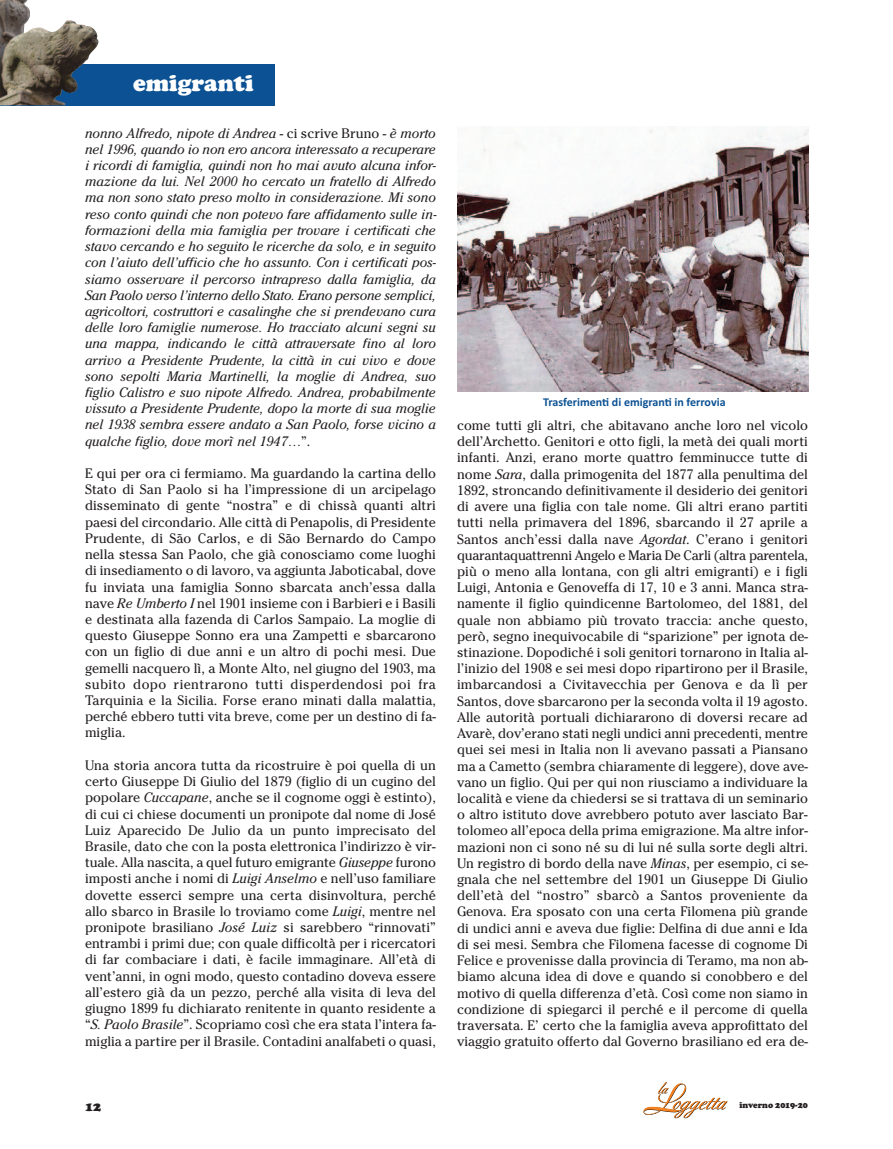
<style>
.page{position:relative;width:893px;height:1149px;background:#fff}
.page>*{position:absolute;margin:0;border:0;box-sizing:border-box;transform-origin:0 0}
.t1{font:900 24px "Cooper";color:#fff}
.t2{font:13.5px/16.2px "Cheltenham S Si";color:#231f20;text-align:justify}
.t3{font:italic 13.5px/16.2px "Cheltenham S Si";color:#231f20;text-align:justify}
.t4{font:900 13.5px "Cooper";color:#231f20}
.t5{font:700 12px "Calibri";color:#0b5193}
.t6{font:900 9px "Cooper";color:#231f20;scale:.95 1}
.s1{font-style:normal}
.s2{font-style:italic}
</style>
<div class="page">
<img style="left:457px;top:127px;width:351px;height:264px">
<svg style="left:643px;top:1081px;width:84px;height:36px"></svg>
<div style="left:0;top:64px;width:275px;height:42px;background:#0b5193"></div>
<img style="left:0;top:0;width:99px;height:105px">
<p class="t1" style="left:133px;top:74px;width:122px">emigranti</p>
<p class="t3" style="left:85px;top:126px;width:353px">nonno Alfredo, nipote di Andrea <span class="s1">- ci scrive Bruno -</span> è morto nel 1996, quando io non ero ancora interessato a recuperare i ricordi di famiglia, quindi non ho mai avuto alcuna infor&shy;mazione da lui. Nel 2000 ho cercato un fratello di Alfredo ma non sono stato preso molto in considerazione. Mi sono reso conto quindi che non potevo fare affidamento sulle in&shy;formazioni della mia famiglia per trovare i certificati che stavo cercando e ho seguito le ricerche da solo, e in seguito con l’aiuto dell’ufficio che ho assunto. Con i certificati pos&shy;siamo osservare il percorso intrapreso dalla famiglia, da San Paolo verso l’interno dello Stato. Erano persone semplici, agricoltori, costruttori e casalinghe che si prendevano cura delle loro famiglie numerose. Ho tracciato alcuni segni su una mappa, indicando le città attraversate fino al loro arrivo a Presidente Prudente, la città in cui vivo e dove sono sepolti Maria Martinelli, la moglie di Andrea, suo figlio Calistro e suo nipote Alfredo. Andrea, probabilmente vissuto a Presidente Prudente, dopo la morte di sua moglie nel 1938 sembra essere andato a San Paolo, forse vicino a qualche figlio, dove morì nel 1947…<span class="s1">”.</span></p>
<p class="t2" style="left:85px;top:466px;width:352px">E qui per ora ci fermiamo. Ma guardando la cartina dello Stato di San Paolo si ha l’impressione di un arcipelago disseminato di gente “nostra” e di chissà quanti altri paesi del circondario. Alle città di Penapolis, di Presidente Prudente, di São Carlos, e di São Bernardo do Campo nella stessa San Paolo, che già conosciamo come luoghi di insediamento o di lavoro, va aggiunta Jaboticabal, dove fu inviata una famiglia Sonno sbarcata anch’essa dalla nave <span class="s2">Re Umberto I</span> nel 1901 insieme con i Barbieri e i Basili e destinata alla fazenda di Carlos Sampaio. La moglie di questo Giuseppe Sonno era una Zampetti e sbarcarono con un figlio di due anni e un altro di pochi mesi. Due gemelli nacquero lì, a Monte Alto, nel giugno del 1903, ma subito dopo rientrarono tutti disperdendosi poi fra Tarquinia e la Sicilia. Forse erano minati dalla malattia, perché ebbero tutti vita breve, come per un destino di fa&shy;miglia.</p>
<p class="t2" style="left:85px;top:758px;width:352px">Una storia ancora tutta da ricostruire è poi quella di un certo Giuseppe Di Giulio del 1879 (figlio di un cugino del popolare <span class="s2">Cuccapane</span>, anche se il cognome oggi è estinto), di cui ci chiese documenti un pronipote dal nome di José Luiz Aparecido De Julio da un punto imprecisato del Brasile, dato che con la posta elettronica l’indirizzo è vir&shy;tuale. Alla nascita, a quel futuro emigrante <span class="s2">Giuseppe</span> furono imposti anche i nomi di <span class="s2">Luigi Anselmo</span> e nell’uso familiare dovette esserci sempre una certa disinvoltura, perché allo sbarco in Brasile lo troviamo come <span class="s2">Luigi</span>, mentre nel pronipote brasiliano <span class="s2">José Luiz</span> si sarebbero “rinnovati” entrambi i primi due; con quale difficoltà per i ricercatori di far combaciare i dati, è facile immaginare. All’età di vent’anni, in ogni modo, questo contadino doveva essere all’estero già da un pezzo, perché alla visita di leva del giugno 1899 fu dichiarato renitente in quanto residente a “<span class="s2">S. Paolo Brasile</span>”. Scopriamo così che era stata l’intera fa&shy;miglia a partire per il Brasile. Contadini analfabeti o quasi,</p>
<p class="t5" style="left:543px;top:397px;width:184px">Trasferimenti di emigranti in ferrovia</p>
<p class="t2" style="left:457px;top:418px;width:352px">come tutti gli altri, che abitavano anche loro nel vicolo dell’Archetto. Genitori e otto figli, la metà dei quali morti infanti. Anzi, erano morte quattro femminucce tutte di nome <span class="s2">Sara</span>, dalla primogenita del 1877 alla penultima del 1892, stroncando definitivamente il desiderio dei genitori di avere una figlia con tale nome. Gli altri erano partiti tutti nella primavera del 1896, sbarcando il 27 aprile a Santos anch’essi dalla nave <span class="s2">Agordat</span>. C’erano i genitori quarantaquattrenni Angelo e Maria De Carli (altra parentela, più o meno alla lontana, con gli altri emigranti) e i figli Luigi, Antonia e Genoveffa di 17, 10 e 3 anni. Manca stra&shy;namente il figlio quindicenne Bartolomeo, del 1881, del quale non abbiamo più trovato traccia: anche questo, però, segno inequivocabile di “sparizione” per ignota de&shy;stinazione. Dopodiché i soli genitori tornarono in Italia al&shy;l’inizio del 1908 e sei mesi dopo ripartirono per il Brasile, imbarcandosi a Civitavecchia per Genova e da lì per Santos, dove sbarcarono per la seconda volta il 19 agosto.<br>Alle autorità portuali dichiararono di doversi recare ad Avarè, dov’erano stati negli undici anni precedenti, mentre quei sei mesi in Italia non li avevano passati a Piansano ma a Cametto (sembra chiaramente di leggere), dove ave&shy;vano un figlio. Qui per qui non riusciamo a individuare la località e viene da chiedersi se si trattava di un seminario o altro istituto dove avrebbero potuto aver lasciato Bar&shy;tolomeo all’epoca della prima emigrazione. Ma altre infor&shy;mazioni non ci sono né su di lui né sulla sorte degli altri.<br>Un registro di bordo della nave <span class="s2">Minas</span>, per esempio, ci se&shy;gnala che nel settembre del 1901 un Giuseppe Di Giulio dell’età del “nostro” sbarcò a Santos proveniente da Genova. Era sposato con una certa Filomena più grande di undici anni e aveva due figlie: Delfina di due anni e Ida di sei mesi. Sembra che Filomena facesse di cognome Di Felice e provenisse dalla provincia di Teramo, ma non ab&shy;biamo alcuna idea di dove e quando si conobbero e del motivo di quella differenza d’età. Così come non siamo in condizione di spiegarci il perché e il percome di quella traversata. E’ certo che la famiglia aveva approfittato del viaggio gratuito offerto dal Governo brasiliano ed era de-</p>
<p class="t4" style="left:85px;top:1101px;width:18px">12</p>
<p class="t6" style="left:739px;top:1101px;width:74px">inverno 2019-20</p>
</div>
